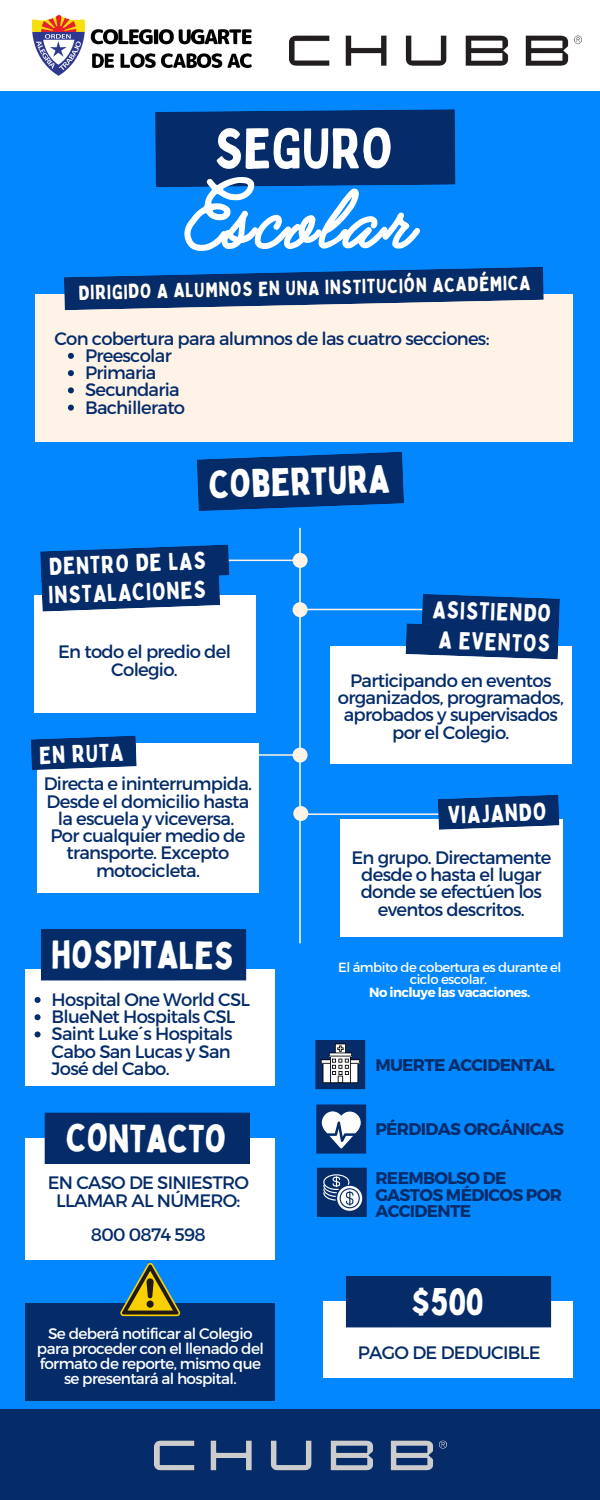
<style>
.page{position:relative;width:600px;height:1500px;background:#0287ff}
.page>*{position:absolute;margin:0;border:0;box-sizing:border-box;transform-origin:0 0}
.t1{font:700 99px "Jimmy Script";letter-spacing:.06em;color:#fff}
.t2{font:56px "Bobby Jones";letter-spacing:-.005em;color:#fff}
.t3{font:38.4px "Bobby Jones";letter-spacing:-.005em;color:#fff}
.t4{font:24px/30.1px "Bobby Jones";color:#fff;text-align:center}
.t5{font:20px "Bobby Jones";color:#fff}
.t6{font:18px/17.2px "Montserrat";letter-spacing:-.04em;color:#052c69;text-align:center}
.t7{font:700 16.9px/16.2px "Montserrat";letter-spacing:-.04em;color:#052c69}
.t8{font:15.3px/15px "Montserrat";letter-spacing:-.04em;color:#fff;text-align:center}
.t9{font:13.3px/12.8px "Montserrat";letter-spacing:-.04em;color:#fff;text-align:center}
.t10{font:700 13.3px "Montserrat";letter-spacing:-.04em;color:#fff}
</style>
<div class="page">
<hr style="left:299px;top:528px;width:2px;height:415px;background:#fff">
<div style="left:35px;top:294px;width:538px;height:148px;background:#fff2e7"></div>
<hr style="left:212px;top:560px;width:86px;height:1px;background:#fff2e7">
<hr style="left:120px;top:754px;width:179px;height:2px;background:#fff2e7">
<hr style="left:299px;top:813px;width:156px;height:2px;background:#fff2e7">
<hr style="left:301px;top:609px;width:135px;height:1px;background:#fff2e7">
<div style="left:293px;top:553px;width:15px;height:15px;background:#fff2e7;border-radius:50%"></div>
<div style="left:293px;top:602px;width:15px;height:15px;background:#fff2e7;border-radius:50%"></div>
<div style="left:0;top:1409px;width:600px;height:91px;background:#052c69"></div>
<div style="left:293px;top:748px;width:15px;height:15px;background:#fff2e7;border-radius:50%"></div>
<div style="left:293px;top:806px;width:15px;height:15px;background:#fff2e7;border-radius:50%"></div>
<svg style="left:64px;top:267px;width:480px;height:43px"></svg>
<div style="left:34px;top:595px;width:222px;height:118px;background:#fff"></div>
<div style="left:155px;top:109px;width:301px;height:78px;background:#052c69"></div>
<div style="left:0;top:0;width:600px;height:91px;background:#fff"></div>
<img style="left:289px;top:35px;width:293px;height:31px">
<img style="left:32px;top:14px;width:220px;height:62px">
<svg style="left:197px;top:452px;width:207px;height:59px;background:#04387d"></svg>
<div style="left:330px;top:646px;width:241px;height:118px;background:#fff"></div>
<svg style="left:406px;top:594px;width:154px;height:65px;background:#0f3c7b"></svg>
<svg style="left:40px;top:545px;width:189px;height:67px;background:#15407d"></svg>
<div style="left:37px;top:743px;width:222px;height:150px;background:#fff"></div>
<svg style="left:31px;top:736px;width:106px;height:34px;background:#143e7a"></svg>
<div style="left:340px;top:819px;width:222px;height:118px;background:#fff"></div>
<svg style="left:438px;top:795px;width:122px;height:35px;background:#17427e"></svg>
<div style="left:26px;top:969px;width:249px;height:117px;background:#fff"></div>
<div style="left:41px;top:929px;width:205px;height:52px;background:#052c69"></div>
<div style="left:25px;top:1138px;width:250px;height:122px;background:#fff"></div>
<div style="left:44px;top:1112px;width:206px;height:52px;background:#052c69"></div>
<div style="left:315px;top:1040px;width:50px;height:49px;background:#052c69"></div>
<svg style="left:321px;top:1043px;width:39px;height:40px"></svg>
<div style="left:317px;top:1167px;width:50px;height:50px;background:#052c69"></div>
<svg style="left:323px;top:1174px;width:39px;height:37px"></svg>
<div style="left:25px;top:1303px;width:250px;height:97px;background:#052c69"></div>
<div style="left:316px;top:1104px;width:50px;height:50px;background:#052c69"></div>
<svg style="left:322px;top:1111px;width:39px;height:37px"></svg>
<div style="left:323px;top:1302px;width:250px;height:76px;background:#fff"></div>
<div style="left:346px;top:1276px;width:205px;height:52px;background:#052c69"></div>
<img style="left:154px;top:1440px;width:293px;height:31px">
<svg style="left:120px;top:1263px;width:60px;height:53px"></svg>
<svg style="left:68px;top:353px;width:6px;height:6px"></svg>
<svg style="left:68px;top:370px;width:6px;height:6px"></svg>
<svg style="left:68px;top:387px;width:6px;height:6px"></svg>
<svg style="left:68px;top:405px;width:6px;height:6px"></svg>
<svg style="left:35px;top:997px;width:6px;height:6px"></svg>
<svg style="left:35px;top:1014px;width:6px;height:6px"></svg>
<svg style="left:35px;top:1031px;width:6px;height:6px"></svg>
<h2 class="t2" style="left:214px;top:113px;width:180px">SEGURO</h2>
<h1 class="t1" style="left:184px;top:154px;width:230px">Escolar</h1>
<p class="t5" style="left:78px;top:279px;width:453px;rotate:-1deg">DIRIGIDO A ALUMNOS EN UNA INSTITUCIÓN ACADÉMICA</p>
<p class="t6" style="left:54px;top:329px;width:437px">Con cobertura para alumnos de las cuatro secciones:</p>
<p class="t6" style="left:85px;top:346px;width:102px;text-align:left">Preescolar<br>Primaria<br>Secundaria<br>Bachillerato</p>
<h3 class="t3" style="left:208px;top:460px;width:182px;rotate:-2deg">COBERTURA</h3>
<h3 class="t4" style="left:47px;top:551px;width:160px;line-height:28.7px;text-align:left;rotate:-2deg">DENTRO DE LAS<br>INSTALACIONES</h3>
<p class="t6" style="left:58px;top:642px;width:174px">En todo el predio del<br>Colegio.</p>
<h3 class="t4" style="left:39px;top:740px;width:86px;rotate:-2deg">EN RUTA</h3>
<p class="t6" style="left:44px;top:775px;width:210px">Directa e ininterrumpida.<br>Desde el domicilio hasta la escuela y viceversa.<br>Por cualquier medio de transporte. Excepto motocicleta.</p>
<h3 class="t3" style="left:51px;top:931px;width:184px">HOSPITALES</h3>
<p class="t6" style="left:52px;top:990px;width:200px;text-align:left">Hospital One World CSL<br>BlueNet Hospitals CSL<br>Saint Luke´s Hospitals<br>Cabo San Lucas y San<br>José del Cabo.</p>
<h3 class="t3" style="left:66px;top:1114px;width:162px">CONTACTO</h3>
<p class="t6" style="left:48px;top:1174px;width:203px">EN CASO DE SINIESTRO<br>LLAMAR AL NÚMERO:</p>
<p class="t6" style="left:91px;top:1225px;width:117px">800 0874 598</p>
<p class="t8" style="left:37px;top:1325px;width:228px">Se deberá notificar al Colegio para proceder con el llenado del formato de reporte, mismo que se presentará al hospital.</p>
<h3 class="t4" style="left:433px;top:594px;width:120px;rotate:2deg">ASISTIENDO<br>A EVENTOS</h3>
<p class="t6" style="left:338px;top:671px;width:228px">Participando en eventos organizados, programados, aprobados y supervisados por el Colegio.</p>
<h3 class="t4" style="left:448px;top:799px;width:100px;rotate:-2deg">VIAJANDO</h3>
<p class="t6" style="left:351px;top:848px;width:201px">En grupo. Directamente desde o hasta el lugar donde se efectúen los eventos descritos.</p>
<p class="t9" style="left:338px;top:960px;width:225px">El ámbito de cobertura es durante el ciclo escolar.</p>
<p class="t10" style="left:369px;top:984px;width:163px">No incluye las vacaciones.</p>
<p class="t7" style="left:375px;top:1056px;width:181px">MUERTE ACCIDENTAL</p>
<p class="t7" style="left:375px;top:1121px;width:190px">PÉRDIDAS ORGÁNICAS</p>
<p class="t7" style="left:375px;top:1169px;width:188px">REEMBOLSO DE<br>GASTOS MÉDICOS POR<br>ACCIDENTE</p>
<h3 class="t3" style="left:411px;top:1278px;width:74px">$500</h3>
<p class="t6" style="left:358px;top:1343px;width:184px">PAGO DE DEDUCIBLE</p>
</div>
